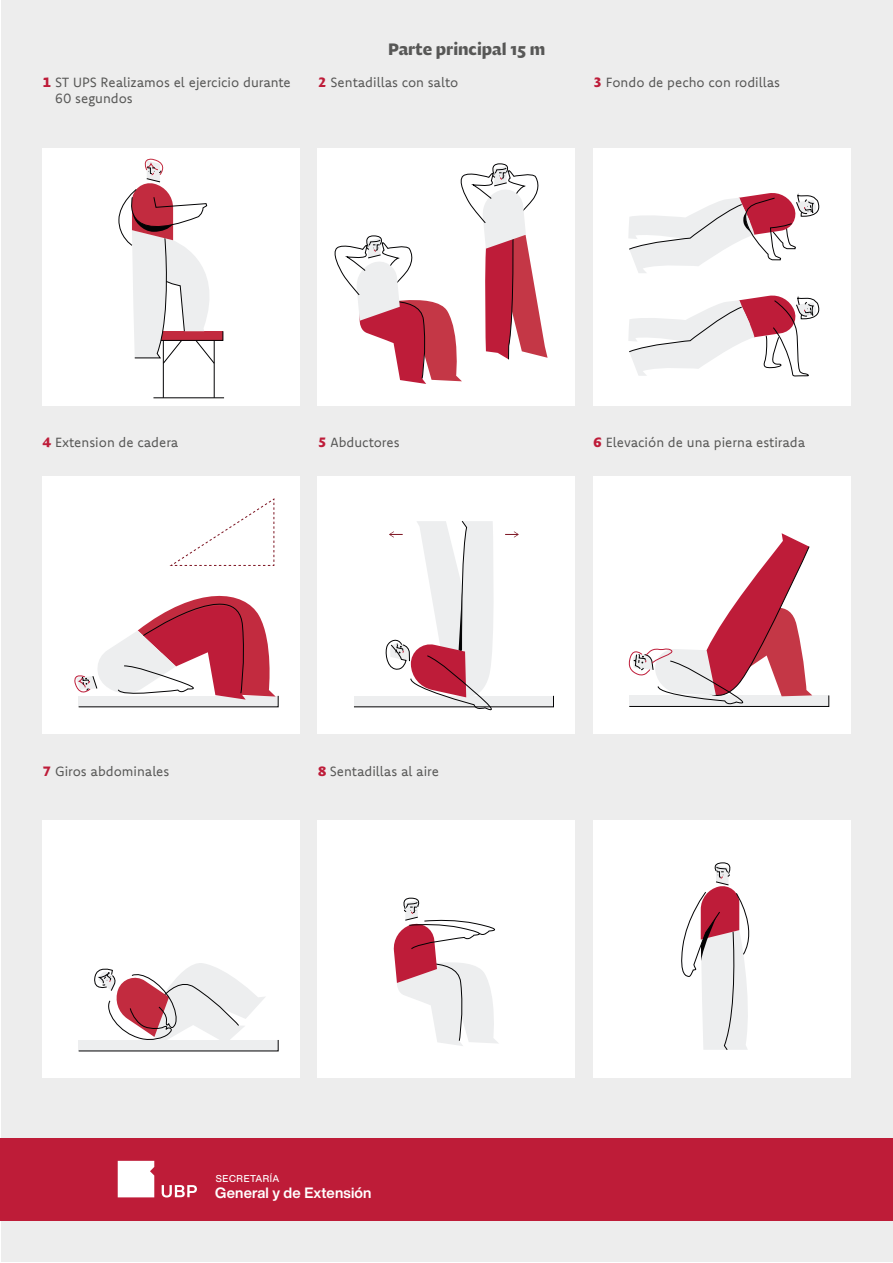
<style>
.page{position:relative;width:893px;height:1263px;background:#fff}
.page>*{position:absolute;margin:0;border:0;box-sizing:border-box;transform-origin:0 0}
.t1{font:16.5px "Diurnal Display Std Bld";color:#575756}
.t2{font:700 14.7px "Helvetica Now Display";letter-spacing:.01em;color:#fff}
.t3{font:13.5px/16.2px "Komet Pro";color:#575756}
.t4{font:500 9.75px "Helvetica Now Display";letter-spacing:.065em;color:#fff}
.s1{font-family:"Diurnal Display Std Bld";color:#be1c39}
</style>
<div class="page">
<div style="left:1px;top:1px;width:891px;height:1261px;background:#ededed"></div>
<div style="left:0;top:1138px;width:893px;height:82px;background:#be1c38"></div>
<svg style="left:118px;top:1161px;width:36px;height:36px"></svg>
<svg style="left:162px;top:1185px;width:35px;height:12px"></svg>
<div style="left:43px;top:148px;width:257px;height:257px;background:#fff"></div>
<hr style="left:153px;top:398px;width:71px;height:1px;background:#020203">
<hr style="left:163px;top:340px;width:1px;height:58px;background:#020203">
<hr style="left:214px;top:340px;width:1px;height:58px;background:#020203">
<svg style="left:118px;top:158px;width:106px;height:206px"></svg>
<div style="left:318px;top:148px;width:257px;height:257px;background:#fff"></div>
<svg style="left:334px;top:163px;width:214px;height:221px"></svg>
<div style="left:593px;top:148px;width:257px;height:257px;background:#fff"></div>
<svg style="left:628px;top:295px;width:192px;height:82px"></svg>
<svg style="left:628px;top:193px;width:192px;height:80px"></svg>
<div style="left:43px;top:476px;width:257px;height:258px;background:#fff"></div>
<svg style="left:169px;top:498px;width:106px;height:68px"></svg>
<svg style="left:74px;top:595px;width:205px;height:112px"></svg>
<div style="left:318px;top:476px;width:257px;height:258px;background:#fff"></div>
<svg style="left:354px;top:521px;width:200px;height:190px"></svg>
<div style="left:593px;top:476px;width:257px;height:257px;background:#fff"></div>
<svg style="left:628px;top:533px;width:201px;height:174px"></svg>
<div style="left:43px;top:820px;width:257px;height:258px;background:#fff"></div>
<svg style="left:78px;top:963px;width:201px;height:88px"></svg>
<div style="left:318px;top:820px;width:257px;height:258px;background:#fff"></div>
<svg style="left:393px;top:897px;width:105px;height:149px"></svg>
<div style="left:593px;top:820px;width:257px;height:258px;background:#fff"></div>
<svg style="left:681px;top:862px;width:69px;height:188px"></svg>
<p class="t1" style="left:388px;top:38px;width:159px">Parte principal 15 m</p>
<p class="t3" style="left:55px;top:74px;width:237px;text-indent:-13px"><span class="s1">1</span> ST UPS Realizamos el ejercicio durante<br>60 segundos</p>
<p class="t3" style="left:318px;top:74px;width:142px"><span class="s1">2</span> Sentadillas con salto</p>
<p class="t3" style="left:593px;top:74px;width:188px"><span class="s1">3</span> Fondo de pecho con rodillas</p>
<p class="t3" style="left:43px;top:434px;width:137px"><span class="s1">4</span> Extension de cadera</p>
<p class="t3" style="left:318px;top:434px;width:83px"><span class="s1">5</span> Abductores</p>
<p class="t3" style="left:43px;top:763px;width:128px"><span class="s1">7</span> Giros abdominales</p>
<p class="t3" style="left:318px;top:763px;width:123px"><span class="s1">8</span> Sentadillas al aire</p>
<p class="t3" style="left:593px;top:434px;width:214px"><span class="s1">6</span> Elevación de una pierna estirada</p>
<p class="t4" style="left:216px;top:1172px;width:65px">SECRETARÍA</p>
<p class="t2" style="left:215px;top:1182px;width:158px">General y de Extensión</p>
</div>
